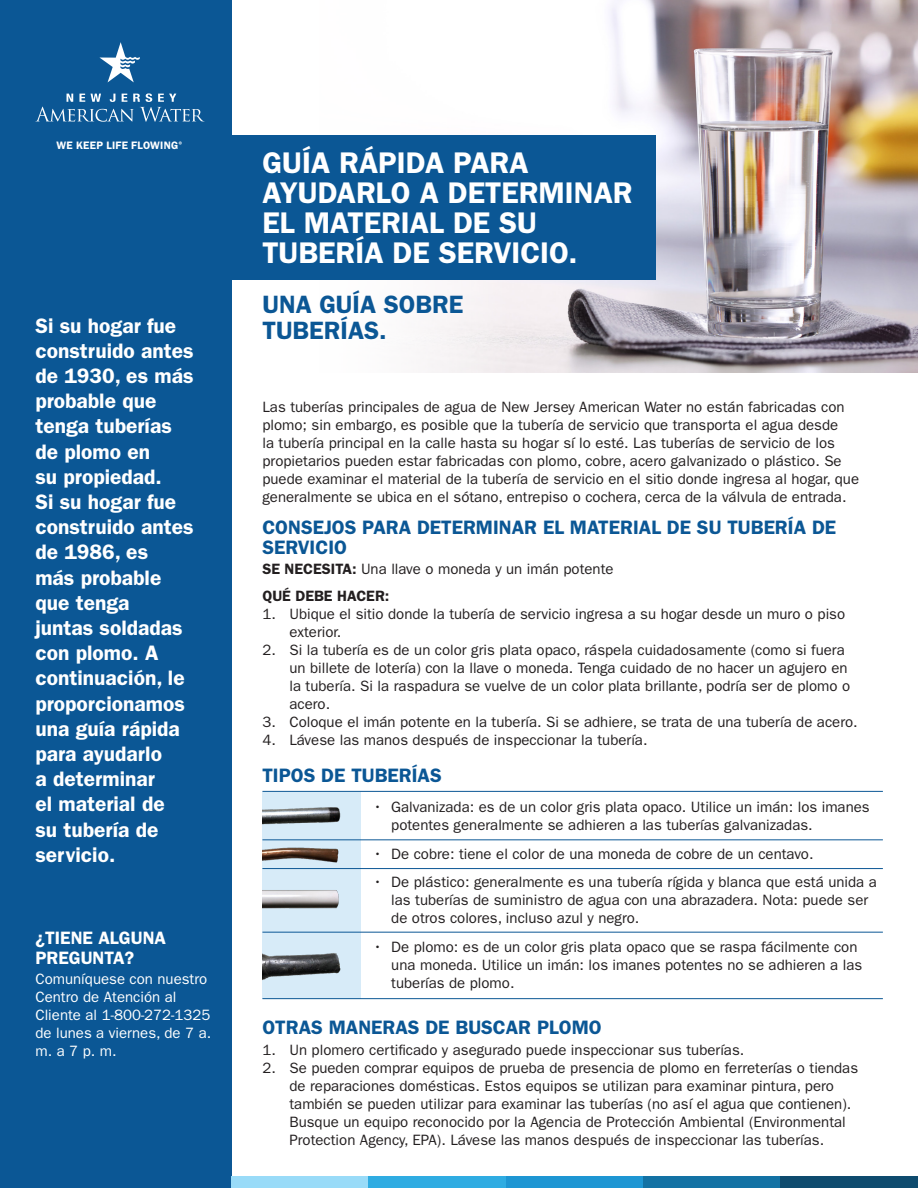
<style>
.page{position:relative;width:918px;height:1188px;background:#fff}
.page>*{position:absolute;margin:0;border:0;box-sizing:border-box;transform-origin:0 0}
.t1{font:600 30px/30px "ITC Franklin Gothic Std";color:#fff}
.Subhead{font:600 25.2px/25.2px "ITC Franklin Gothic Std";color:#0b5795}
.t2{font:600 21px/25.2px "ITC Franklin Gothic Std";color:#fff}
.Subhead-2{font:600 19.5px/19.5px "ITC Franklin Gothic Std";color:#0b5795}
.Subhead-3{font:600 18px/19.5px "ITC Franklin Gothic Std";color:#fff}
.Body_Copy{font:15px/18px "ITC Franklin Gothic Std";color:#231f20}
.Subhead-4{font:15px/18px "ITC Franklin Gothic Std";color:#fff}
.Body_Copy-2{font:600 15px "ITC Franklin Gothic Std";color:#231f20}
.t3{font:600 10.8px "ITC Franklin Gothic Std";letter-spacing:.02em;color:#fff}
.s1{font-weight:600}
</style>
<div class="page">
<img style="left:423px;top:0;width:495px;height:372px">
<div style="left:0;top:0;width:231px;height:1188px;background:#0b5795"></div>
<div style="left:230px;top:135px;width:426px;height:145px;background:#0b5795"></div>
<div style="left:262px;top:792px;width:99px;height:206px;background:#d7ebf8"></div>
<img style="left:262px;top:847px;width:91px;height:23px">
<img style="left:262px;top:807px;width:79px;height:18px">
<img style="left:262px;top:953px;width:79px;height:28px">
<img style="left:262px;top:890px;width:77px;height:19px">
<hr style="left:262px;top:839px;width:621px;height:1px;background:#0b5795">
<hr style="left:262px;top:868px;width:621px;height:1px;background:#0b5795">
<hr style="left:262px;top:932px;width:621px;height:1px;background:#0b5795">
<hr style="left:262px;top:998px;width:621px;height:1px;background:#0b5795">
<hr style="left:262px;top:791px;width:621px;height:1px;background:#0b5795">
<div style="left:231px;top:1176px;width:138px;height:12px;background:#99dbf8"></div>
<div style="left:369px;top:1176px;width:137px;height:12px;background:#2face2"></div>
<div style="left:506px;top:1176px;width:137px;height:12px;background:#1e96d3"></div>
<div style="left:643px;top:1176px;width:138px;height:12px;background:#1372a4"></div>
<div style="left:781px;top:1176px;width:137px;height:12px;background:#0e4b6e"></div>
<svg style="left:179px;top:141px;width:3px;height:4px"></svg>
<svg style="left:35px;top:93px;width:170px;height:29px"></svg>
<svg style="left:99px;top:42px;width:41px;height:40px"></svg>
<p class="t3" style="left:57px;top:139px;width:123px">WE KEEP LIFE FLOWING</p>
<p class="t2" style="left:35px;top:313px;width:160px">Si su hogar fue construido antes de 1930, es más probable que tenga tuberías de plomo en<br>su propiedad.<br>Si su hogar fue construido antes de 1986, es<br>más probable que tenga<br>juntas soldadas con plomo. A continuación, le proporcionamos una guía rápida para ayudarlo<br>a determinar<br>el material de<br>su tubería de servicio.</p>
<p class="Subhead-3" style="left:35px;top:928px;width:132px">¿TIENE ALGUNA<br>PREGUNTA?</p>
<p class="Subhead-4" style="left:35px;top:970px;width:177px">Comuníquese con nuestro<br>Centro de Atención al<br>Cliente al 1-800-272-1325 de lunes a viernes, de 7 a. m. a 7 p. m.</p>
<p class="t1" style="left:262px;top:148px;width:372px">GUÍA RÁPIDA PARA<br>AYUDARLO A DETERMINAR<br>EL MATERIAL DE SU<br>TUBERÍA DE SERVICIO.</p>
<p class="Subhead" style="left:262px;top:292px;width:202px">UNA GUÍA SOBRE<br>TUBERÍAS.</p>
<p class="Body_Copy" style="left:262px;top:398px;width:598px">Las tuberías principales de agua de New Jersey American Water no están fabricadas con plomo; sin embargo, es posible que la tubería de servicio que transporta el agua desde<br>la tubería principal en la calle hasta su hogar sí lo esté. Las tuberías de servicio de los propietarios pueden estar fabricadas con plomo, cobre, acero galvanizado o plástico. Se puede examinar el material de la tubería de servicio en el sitio donde ingresa al hogar, que generalmente se ubica en el sótano, entrepiso o cochera, cerca de la válvula de entrada.</p>
<p class="Subhead-2" style="left:262px;top:518px;width:575px">CONSEJOS PARA DETERMINAR EL MATERIAL DE SU TUBERÍA DE<br>SERVICIO</p>
<p class="Body_Copy" style="left:262px;top:560px;width:353px"><span class="s1">SE NECESITA:</span> Una llave o moneda y un imán potente</p>
<p class="Body_Copy-2" style="left:262px;top:587px;width:128px">QUÉ DEBE HACER:</p>
<p class="Body_Copy" style="left:289px;top:605px;width:557px;text-indent:-27px">1. Ubique el sitio donde la tubería de servicio ingresa a su hogar desde un muro o piso exterior.</p>
<p class="Body_Copy" style="left:289px;top:641px;width:562px;text-indent:-27px">2. Si la tubería es de un color gris plata opaco, ráspela cuidadosamente (como si fuera un billete de lotería) con la llave o moneda. Tenga cuidado de no hacer un agujero en la tubería. Si la raspadura se vuelve de un color plata brillante, podría ser de plomo o acero.</p>
<p class="Body_Copy" style="left:262px;top:713px;width:597px">3. Coloque el imán potente en la tubería. Si se adhiere, se trata de una tubería de acero.</p>
<p class="Body_Copy" style="left:262px;top:731px;width:387px">4. Lávese las manos después de inspeccionar la tubería.</p>
<p class="Subhead-2" style="left:262px;top:766px;width:181px">TIPOS DE TUBERÍAS</p>
<p class="Body_Copy" style="left:391px;top:798px;width:480px;text-indent:-18px">• Galvanizada: es de un color gris plata opaco. Utilice un imán: los imanes potentes generalmente se adhieren a las tuberías galvanizadas.</p>
<p class="Body_Copy" style="left:373px;top:845px;width:442px">• De cobre: tiene el color de una moneda de cobre de un centavo.</p>
<p class="Body_Copy" style="left:391px;top:873px;width:487px;text-indent:-18px">• De plástico: generalmente es una tubería rígida y blanca que está unida a las tuberías de suministro de agua con una abrazadera. Nota: puede ser de otros colores, incluso azul y negro.</p>
<p class="Body_Copy" style="left:391px;top:938px;width:473px;text-indent:-18px">• De plomo: es de un color gris plata opaco que se raspa fácilmente con una moneda. Utilice un imán: los imanes potentes no se adhieren a las tuberías de plomo.</p>
<p class="Subhead-2" style="left:262px;top:1018px;width:341px">OTRAS MANERAS DE BUSCAR PLOMO</p>
<p class="Body_Copy" style="left:262px;top:1041px;width:483px">1. Un plomero certificado y asegurado puede inspeccionar sus tuberías.</p>
<p class="Body_Copy" style="left:289px;top:1059px;width:570px;text-indent:-27px">2. Se pueden comprar equipos de prueba de presencia de plomo en ferreterías o tiendas de reparaciones domésticas. Estos equipos se utilizan para examinar pintura, pero también se pueden utilizar para examinar las tuberías (no así el agua que contienen).<br>Busque un equipo reconocido por la Agencia de Protección Ambiental (Environmental Protection Agency, EPA). Lávese las manos después de inspeccionar las tuberías.</p>
</div>
